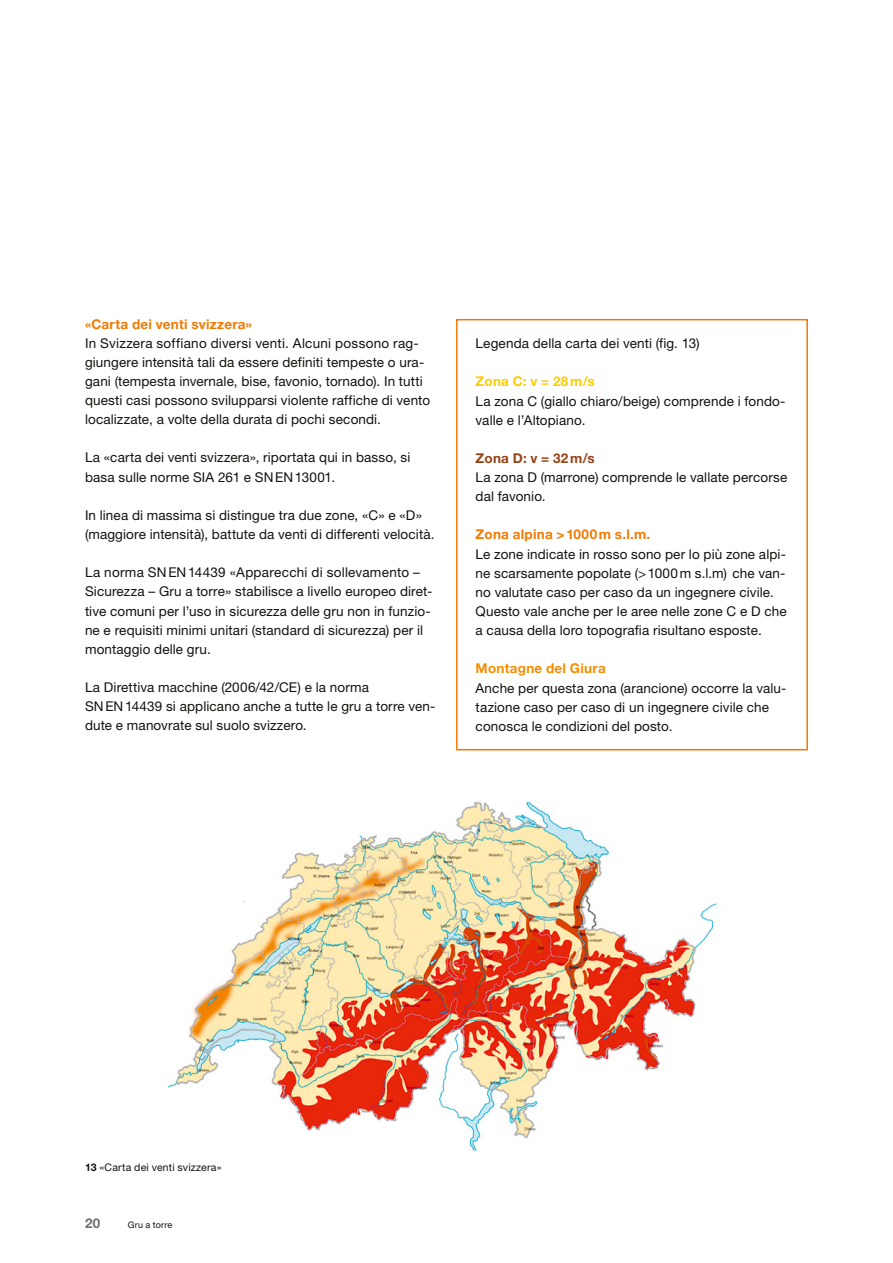
<style>
.page{position:relative;width:893px;height:1263px;background:#fff}
.page>*{position:absolute;margin:0;border:0;box-sizing:border-box;transform-origin:0 0}
.t1{font:13.5px/19.2px "Helvetica Neue LT Std";letter-spacing:.01em;color:#12120d}
.t2{font:700 13.5px "Helvetica Neue LT Std";letter-spacing:.02em;color:#f17a03}
.t3{font:700 13.5px "Helvetica Neue LT Std";letter-spacing:.02em;color:#f48e00}
.t4{font:700 13.5px "Helvetica Neue LT Std";letter-spacing:.02em;color:#fc0}
.t5{font:700 13.5px "Helvetica Neue LT Std";letter-spacing:.02em;color:#944315}
.t6{font:700 13.5px "Helvetica Neue LT Std";color:#6f7070}
.t7{font:10.5px "Helvetica Neue LT Std";letter-spacing:.015em;color:#12120d}
.t8{font:9px "Helvetica Neue LT Std";letter-spacing:.025em;color:#12120d}
.s1{font-weight:700}
</style>
<div class="page">
<img style="left:168px;top:801px;width:549px;height:350px">
<div style="left:456px;top:319px;width:352px;height:431px;border:2px solid #f17a03"></div>
<p class="t2" style="left:85px;top:315px;width:168px">«Carta dei venti svizzera»</p>
<p class="t1" style="left:85px;top:333px;width:347px">In Svizzera soffiano diversi venti. Alcuni possono rag&shy;giungere intensità tali da essere definiti tempeste o ura&shy;gani (tempesta invernale, bise, favonio, tornado). In tutti questi casi possono svilupparsi violente raffiche di vento localizzate, a volte della durata di pochi secondi.</p>
<p class="t1" style="left:85px;top:448px;width:327px">La «carta dei venti svizzera», riportata qui in basso, si basa sulle norme SIA 261 e SNEN13001.</p>
<p class="t1" style="left:85px;top:505px;width:351px">In linea di massima si distingue tra due zone, «C» e «D» (maggiore intensità), battute da venti di differenti velocità.</p>
<p class="t1" style="left:85px;top:563px;width:349px">La norma SNEN14439 «Apparecchi di sollevamento – Sicurezza – Gru a torre» stabilisce a livello europeo diret&shy;tive comuni per l’uso in sicurezza delle gru non in funzio&shy;ne e requisiti minimi unitari (standard di sicurezza) per il montaggio delle gru.</p>
<p class="t1" style="left:85px;top:677px;width:352px">La Direttiva macchine (2006/42/CE) e la norma<br>SNEN14439 si applicano anche a tutte le gru a torre ven&shy;dute e manovrate sul suolo svizzero.</p>
<p class="t1" style="left:476px;top:333px;width:225px">Legenda della carta dei venti (fig. 13)</p>
<p class="t4" style="left:476px;top:373px;width:121px">Zona C: v = 28m/s</p>
<p class="t1" style="left:476px;top:391px;width:311px">La zona C (giallo chiaro/beige) comprende i fondo&shy;valle e l’Altopiano.</p>
<p class="t5" style="left:476px;top:450px;width:121px">Zona D: v = 32m/s</p>
<p class="t1" style="left:476px;top:467px;width:313px">La zona D (marrone) comprende le vallate percorse dal favonio.</p>
<p class="t2" style="left:476px;top:526px;width:176px">Zona alpina &gt;1000m s.l.m.</p>
<p class="t1" style="left:476px;top:544px;width:312px">Le zone indicate in rosso sono per lo più zone alpi&shy;ne scarsamente popolate (&gt;1000m s.l.m) che van&shy;no valutate caso per caso da un ingegnere civile.<br>Questo vale anche per le aree nelle zone C e D che a causa della loro topografia risultano esposte.</p>
<p class="t3" style="left:476px;top:660px;width:132px">Montagne del Giura</p>
<p class="t1" style="left:476px;top:678px;width:312px">Anche per questa zona (arancione) occorre la valu&shy;tazione caso per caso di un ingegnere civile che conosca le condizioni del posto.</p>
<p class="t7" style="left:85px;top:1160px;width:138px"><span class="s1">13</span> «Carta dei venti svizzera»</p>
<p class="t6" style="left:85px;top:1215px;width:17px">20</p>
<p class="t8" style="left:128px;top:1219px;width:46px">Gru a torre</p>
</div>
